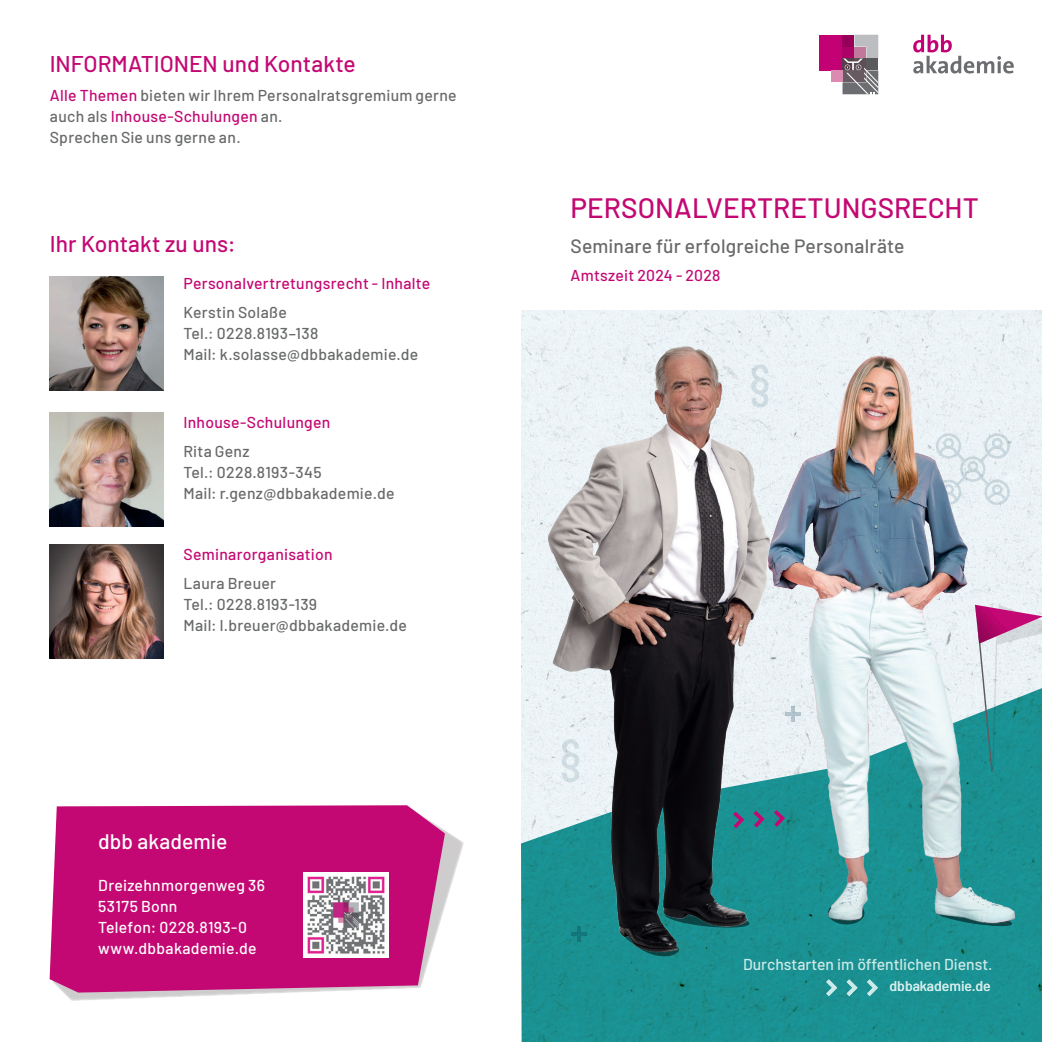
<style>
.page{position:relative;width:1042px;height:1042px;background:#fff}
.page>*{position:absolute;margin:0;border:0;box-sizing:border-box;transform-origin:0 0}
.Fließtext{font:500 28px "Barlow";letter-spacing:.005em;color:#c40873}
.Fließtext-2{font:500 22.75px "Barlow";color:#c40873}
.Fließtext-Tabelle{font:500 21px "Barlow";letter-spacing:.005em;color:#fff}
.Fließtext-3{font:500 19.25px "Barlow";letter-spacing:.01em;color:#68696a}
.Fließtext-4{font:500 15.75px/21px "Barlow";letter-spacing:.02em;color:#68696a}
.Fließtext-5{font:500 15.75px "Barlow";letter-spacing:.02em;color:#c40873}
.Fließtext-Tabelle-2{font:500 15.75px "Barlow";letter-spacing:.02em;color:#fff}
.t1{font:500 15.75px "Barlow";color:#cdeae8}
.t2{font:500 14px "Barlow";color:#cdeae8}
.s1{color:#c40873}
</style>
<div class="page">
<img style="left:785px;top:310px;width:257px;height:295px">
<div style="left:521px;top:774px;width:521px;height:268px;background:#1a9193"></div>
<img style="left:785px;top:346px;width:245px;height:581px">
<img style="left:521px;top:310px;width:264px;height:658px">
<svg style="left:975px;top:605px;width:67px;height:169px;background:#88a9b6"></svg>
<svg style="left:913px;top:35px;width:101px;height:38px"></svg>
<div style="left:819px;top:35px;width:23px;height:35px;background:#c30175"></div>
<div style="left:830px;top:70px;width:12px;height:12px;background:#dc8bb0"></div>
<svg style="left:842px;top:35px;width:36px;height:59px;background:#917587"></svg>
<hr style="left:578px;top:927px;width:3px;height:15px;background:#c2d0d7">
<hr style="left:572px;top:932px;width:15px;height:4px;background:#13767b">
<svg style="left:846px;top:979px;width:11px;height:17px"></svg>
<svg style="left:826px;top:979px;width:11px;height:17px"></svg>
<svg style="left:867px;top:979px;width:11px;height:17px"></svg>
<hr style="left:791px;top:706px;width:3px;height:16px;background:#c2d0d7">
<hr style="left:785px;top:712px;width:15px;height:4px;background:#b1c4cd">
<svg style="left:63px;top:831px;width:401px;height:170px"></svg>
<svg style="left:50px;top:805px;width:395px;height:187px;background:#c7197c"></svg>
<img style="left:304px;top:872px;width:85px;height:85px">
<img style="left:50px;top:413px;width:114px;height:114px">
<img style="left:50px;top:544px;width:114px;height:115px">
<img style="left:50px;top:276px;width:114px;height:114px">
<svg style="left:751px;top:364px;width:18px;height:43px"></svg>
<svg style="left:562px;top:739px;width:17px;height:43px"></svg>
<p class="Fließtext-2" style="left:50px;top:48px;width:307px">INFORMATIONEN und Kontakte</p>
<p class="Fließtext-4" style="left:50px;top:83px;width:408px"><span class="s1">Alle Themen</span> bieten wir Ihrem Personalratsgremium gerne auch als <span class="s1">Inhouse-Schulungen</span> an.<br>Sprechen Sie uns gerne an.</p>
<p class="Fließtext-2" style="left:50px;top:227px;width:187px">Ihr Kontakt zu uns:</p>
<p class="Fließtext-5" style="left:183px;top:272px;width:248px">Personalvertretungsrecht - Inhalte</p>
<p class="Fließtext-4" style="left:183px;top:300px;width:236px">Kerstin Solaße<br>Tel.: 0228.8193–138<br>Mail: k.solasse@dbbakademie.de</p>
<p class="Fließtext-5" style="left:183px;top:411px;width:148px">Inhouse-Schulungen</p>
<p class="Fließtext-4" style="left:183px;top:439px;width:212px">Rita Genz<br>Tel.: 0228.8193-345<br>Mail: r.genz@dbbakademie.de</p>
<p class="Fließtext-5" style="left:183px;top:543px;width:151px">Seminarorganisation</p>
<p class="Fließtext-4" style="left:183px;top:571px;width:225px">Laura Breuer<br>Tel.: 0228.8193-139<br>Mail: l.breuer@dbbakademie.de</p>
<p class="Fließtext-Tabelle" style="left:98px;top:826px;width:131px">dbb akademie</p>
<p class="Fließtext-Tabelle-2" style="left:98px;top:874px;width:168px">Dreizehnmorgenweg 36</p>
<p class="Fließtext-Tabelle-2" style="left:98px;top:895px;width:81px">53175 Bonn</p>
<p class="Fließtext-Tabelle-2" style="left:98px;top:916px;width:150px">Telefon: 0228.8193-0</p>
<p class="Fließtext-Tabelle-2" style="left:98px;top:937px;width:160px">www.dbbakademie.de</p>
<p class="Fließtext" style="left:570px;top:187px;width:410px">PERSONALVERTRETUNGSRECHT</p>
<p class="Fließtext-3" style="left:570px;top:232px;width:335px">Seminare für erfolgreiche Personalräte</p>
<p class="Fließtext-5" style="left:570px;top:264px;width:152px">Amtszeit 2024 - 2028</p>
<p class="t1" style="left:743px;top:952px;width:251px">Durchstarten im öffentlichen Dienst.</p>
<p class="t2" style="left:889px;top:976px;width:103px">dbbakademie.de</p>
</div>
